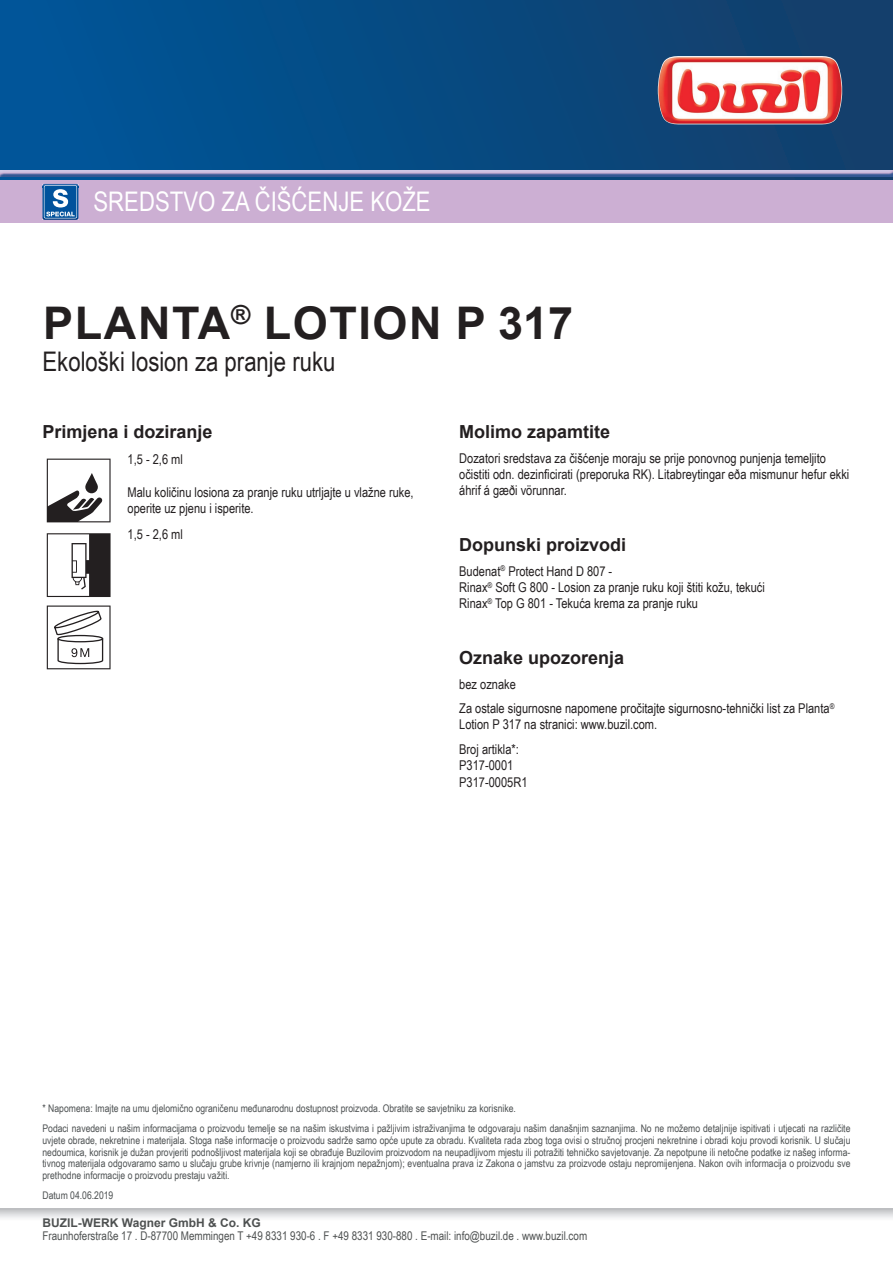
<style>
.page{position:relative;width:893px;height:1263px;background:#fff}
.page>*{position:absolute;margin:0;border:0;box-sizing:border-box;transform-origin:0 0}
.t1{font:700 45px "Arial";letter-spacing:.035em;color:#231f20}
.t2{font:27px "Arial Narrow";color:#231f20}
.t3{font:27px "Arial Narrow";color:#fff}
.t4{font:700 18px "Arial";color:#231f20}
.t5{font:13.5px/16.2px "Arial Narrow";color:#231f20}
.t6{font:12px "Arial Narrow";color:#4e5151}
.t7{font:700 12px "Arial";color:#4e5151}
.t8{font:10.5px/11.7px "Arial Narrow";color:#4d5152}
</style>
<div class="page">
<svg style="left:0;top:1209px;width:893px;height:9px;background:#d9dadc"></svg>
<svg style="left:47px;top:459px;width:64px;height:63px"></svg>
<svg style="left:47px;top:533px;width:64px;height:64px"></svg>
<svg style="left:47px;top:605px;width:64px;height:64px"></svg>
<div style="left:0;top:0;width:893px;height:180px;background:linear-gradient(to right,#00569a,#143e69)"></div>
<img style="left:658px;top:56px;width:184px;height:68px">
<hr style="left:0;top:0;width:1px;height:180px;background:#015599">
<div style="left:0;top:169px;width:893px;height:8px;background:#015599;opacity:.75"></div>
<div style="left:0;top:180px;width:893px;height:43px;background:#ccafd3"></div>
<img style="left:43px;top:184px;width:35px;height:36px">
<svg style="left:44px;top:185px;width:35px;height:33px"></svg>
<h2 class="t3" style="left:94px;top:182px;width:339px">SREDSTVO ZA ČIŠĆENJE KOŽE</h2>
<h1 class="t1" style="left:43px;top:291px;width:531px">PLANTA<sup>®</sup> LOTION P 317</h1>
<h2 class="t2" style="left:43px;top:342px;width:294px">Ekološki losion za pranje ruku</h2>
<h3 class="t4" style="left:43px;top:419px;width:172px">Primjena i doziranje</h3>
<p class="t5" style="left:128px;top:451px;width:57px">1,5 - 2,6 ml</p>
<p class="t5" style="left:128px;top:483px;width:288px">Malu količinu losiona za pranje ruku utrljajte u vlažne ruke, operite uz pjenu i isperite.</p>
<p class="t5" style="left:128px;top:525px;width:57px">1,5 - 2,6 ml</p>
<h3 class="t4" style="left:459px;top:419px;width:153px">Molimo zapamtite</h3>
<p class="t5" style="left:459px;top:450px;width:392px">Dozatori sredstava za čišćenje moraju se prije ponovnog punjenja temeljito očistiti odn. dezinficirati (preporuka RK). Litabreytingar eða mismunur hefur ekki áhrif á gæði vörunnar.</p>
<h3 class="t4" style="left:459px;top:532px;width:169px">Dopunski proizvodi</h3>
<p class="t5" style="left:459px;top:562px;width:307px">Budenat<sup>®</sup> Protect Hand D 807 -<br>Rinax<sup>®</sup> Soft G 800 - Losion za pranje ruku koji štiti kožu, tekući<br>Rinax<sup>®</sup> Top G 801 - Tekuća krema za pranje ruku</p>
<h3 class="t4" style="left:459px;top:645px;width:167px">Oznake upozorenja</h3>
<p class="t5" style="left:459px;top:671px;width:377px;line-height:24.8px">bez oznake<br>Za ostale sigurnosne napomene pročitajte sigurnosno-tehnički list za Planta<sup>®</sup></p>
<p class="t5" style="left:459px;top:712px;width:199px;line-height:24.8px">Lotion P 317 na stranici: www.buzil.com.<br>Broj artikla*:</p>
<p class="t5" style="left:459px;top:757px;width:70px">P317-0001<br>P317-0005R1</p>
<p class="t8" style="left:43px;top:1098px;width:809px;line-height:20.2px">* Napomena: Imajte na umu djelomično ograničenu međunarodnu dostupnost proizvoda. Obratite se savjetniku za korisnike.<br>Podaci navedeni u našim informacijama o proizvodu temelje se na našim iskustvima i pažljivim istraživanjima te odgovaraju našim današnjim saznanjima. No ne možemo detaljnije ispitivati i utjecati na različite</p>
<p class="t8" style="left:43px;top:1134px;width:809px;text-align:justify">uvjete obrade, nekretnine i materijala. Stoga naše informacije o proizvodu sadrže samo opće upute za obradu. Kvaliteta rada zbog toga ovisi o stručnoj procjeni nekretnine i obradi koju provodi korisnik. U slučaju nedoumica, korisnik je dužan provjeriti podnošljivost materijala koji se obrađuje Buzilovim proizvodom na neupadljivom mjestu ili potražiti tehničko savjetovanje. Za nepotpune ili netočne podatke iz našeg informa&shy;tivnog materijala odgovaramo samo u slučaju grube krivnje (namjerno ili krajnjom nepažnjom); eventualna prava iz Zakona o jamstvu za proizvode ostaju nepromijenjena. Nakon ovih informacija o proizvodu sve prethodne informacije o proizvodu prestaju važiti.</p>
<p class="t8" style="left:43px;top:1189px;width:72px">Datum 04.06.2019</p>
<p class="t7" style="left:43px;top:1214px;width:220px">BUZIL-WERK Wagner GmbH &amp; Co. KG</p>
<p class="t6" style="left:43px;top:1227px;width:546px">Fraunhoferstraße 17 . D-87700 Memmingen T +49 8331 930-6 . F +49 8331 930-880 . E-mail: info@buzil.de . www.buzil.com</p>
</div>
